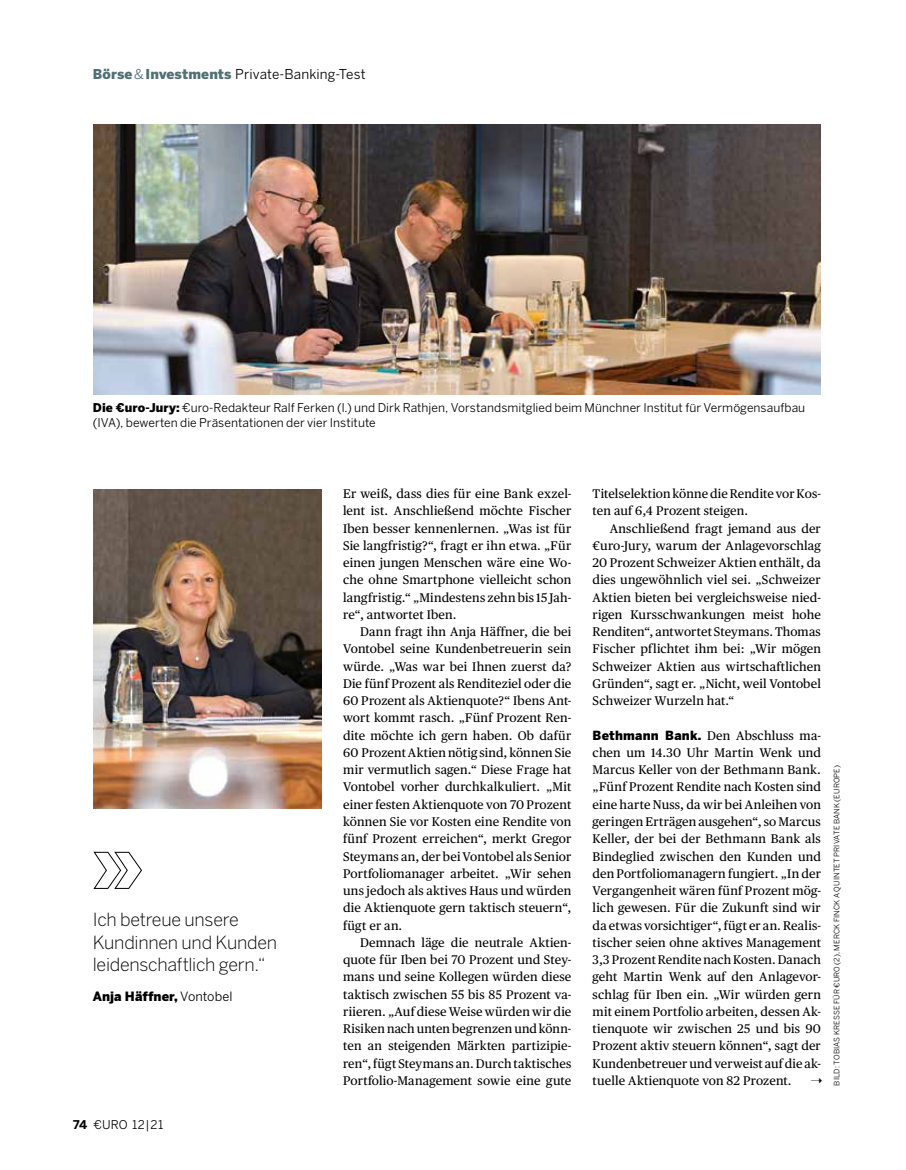
<style>
.page{position:relative;width:906px;height:1170px;background:#fff}
.page>*{position:absolute;margin:0;border:0;box-sizing:border-box;transform-origin:0 0}
.t1{font:300 18px/22.5px "Benton Sans";letter-spacing:-.015em;color:#000}
.t2{font:13.5px "Benton Sans";letter-spacing:.01em;color:#000}
.t3{font:900 12.75px "Benton Sans";color:#000}
.t4{font:12.6px/17.2px "Publico Text";letter-spacing:.01em;color:#000;text-align:justify}
.t5{font:12px/15px "Benton Sans";letter-spacing:.005em;color:#000}
.t6{font:7.5px "Benton Sans";letter-spacing:.015em;color:#000}
.s1{font-weight:900;color:#526f76}
.s2{color:#526f76}
.s3{font-weight:900}
.s4{font-weight:400}
.s5{font-weight:700}
.s6{font-family:"Benton Sans";font-weight:900}
</style>
<div class="page">
<img style="left:94px;top:489px;width:228px;height:319px">
<img style="left:94px;top:124px;width:727px;height:270px">
<svg style="left:93px;top:851px;width:49px;height:38px"></svg>
<p class="t2" style="left:93px;top:66px;width:274px"><span class="s1">Börse</span><span class="s2">&amp;</span><span class="s1">Investments</span> Private-Banking-Test</p>
<p class="t5" style="left:93px;top:400px;width:714px"><span class="s3">Die €uro-Jury:</span> €uro-Redakteur Ralf Ferken (l.) und Dirk Rathjen, Vorstandsmitglied beim Münchner Institut für Vermögensaufbau (IVA), bewerten die Präsentationen der vier Institute</p>
<h1 class="t1" style="left:93px;top:908px;width:186px">Ich betreue unsere<br>Kundinnen und Kunden leidenschaftlich gern.“</h1>
<p class="t3" style="left:93px;top:989px;width:141px">Anja Häffner, <span class="s4">Vontobel</span></p>
<p class="t5" style="left:73px;top:1117px;width:91px"><span class="s5">74</span> €URO 12|21</p>
<p class="t4" style="left:343px;top:484px;width:230px">Er weiß, dass dies für eine Bank exzel&shy;lent ist. Anschließend möchte Fischer Iben besser kennenlernen. „Was ist für Sie langfristig?“, fragt er ihn etwa. „Für einen jungen Menschen wäre eine Wo&shy;che ohne Smartphone vielleicht schon langfristig.“ „Mindestens zehn bis 15 Jah&shy;re“, antwortet Iben.</p>
<p class="t4" style="left:343px;top:622px;width:230px;text-indent:17px">Dann fragt ihn Anja Häffner, die bei Vontobel seine Kundenbetreuerin sein würde. „Was war bei Ihnen zuerst da?<br>Die fünf Prozent als Renditeziel oder die 60 Prozent als Aktienquote?“ Ibens Ant&shy;wort kommt rasch. „Fünf Prozent Ren&shy;dite möchte ich gern haben. Ob dafür 60 Prozent Aktien nötig sind, können Sie mir vermutlich sagen.“ Diese Frage hat Vontobel vorher durchkalkuliert. „Mit einer festen Aktienquote von 70 Prozent können Sie vor Kosten eine Rendite von fünf Prozent erreichen“, merkt Gregor Steymans an, der bei Vontobel als Senior Portfoliomanager arbeitet. „Wir sehen uns jedoch als aktives Haus und würden die Aktienquote gern taktisch steuern“, fügt er an.</p>
<p class="t4" style="left:343px;top:932px;width:230px;text-indent:17px">Demnach läge die neutrale Aktien&shy;quote für Iben bei 70 Prozent und Stey&shy;mans und seine Kollegen würden diese taktisch zwischen 55 bis 85 Prozent va&shy;riieren. „Auf diese Weise würden wir die Risiken nach unten begrenzen und könn&shy;ten an steigenden Märkten partizipie&shy;ren“, fügt Steymans an. Durch taktisches Portfolio-Management sowie eine gute</p>
<p class="t4" style="left:592px;top:484px;width:230px">Titelselektion könne die Rendite vor Kos&shy;ten auf 6,4 Prozent steigen.</p>
<p class="t4" style="left:592px;top:518px;width:230px;text-indent:17px">Anschließend fragt jemand aus der €uro-Jury, warum der Anlagevorschlag 20 Prozent Schweizer Aktien enthält, da dies ungewöhnlich viel sei. „Schweizer Aktien bieten bei vergleichsweise nied&shy;rigen Kursschwankungen meist hohe Renditen“, antwortet Steymans. Thomas Fischer pflichtet ihm bei: „Wir mögen Schweizer Aktien aus wirtschaftlichen Gründen“, sagt er. „Nicht, weil Vontobel Schweizer Wurzeln hat.“</p>
<p class="t4" style="left:592px;top:725px;width:230px"><span class="s6">Bethmann Bank.</span> Den Abschluss ma&shy;chen um 14.30 Uhr Martin Wenk und Marcus Keller von der Bethmann Bank. „Fünf Prozent Rendite nach Kosten sind eine harte Nuss, da wir bei Anleihen von geringen Erträgen ausgehen“, so Marcus Keller, der bei der Bethmann Bank als Bindeglied zwischen den Kunden und den Portfoliomanagern fungiert. „In der Vergangenheit wären fünf Prozent mög&shy;lich gewesen. Für die Zukunft sind wir da etwas vorsichtiger“, fügt er an. Realis&shy;tischer seien ohne aktives Management 3,3 Prozent Rendite nach Kosten. Danach geht Martin Wenk auf den Anlagevor&shy;schlag für Iben ein. „Wir würden gern mit einem Portfolio arbeiten, dessen Ak&shy;tienquote wir zwischen 25 und bis 90<br>Prozent aktiv steuern können“, sagt der Kundenbetreuer und verweist auf die ak&shy;tuelle Aktienquote von 82 Prozent.</p>
<p class="t6" style="left:832px;top:1085px;width:322px;rotate:-90deg">BILD: TOBIAS KRESSE FÜR €URO (2), MERCK FINCK A QUINTET PRIVATE BANK (EUROPE)</p>
</div>
